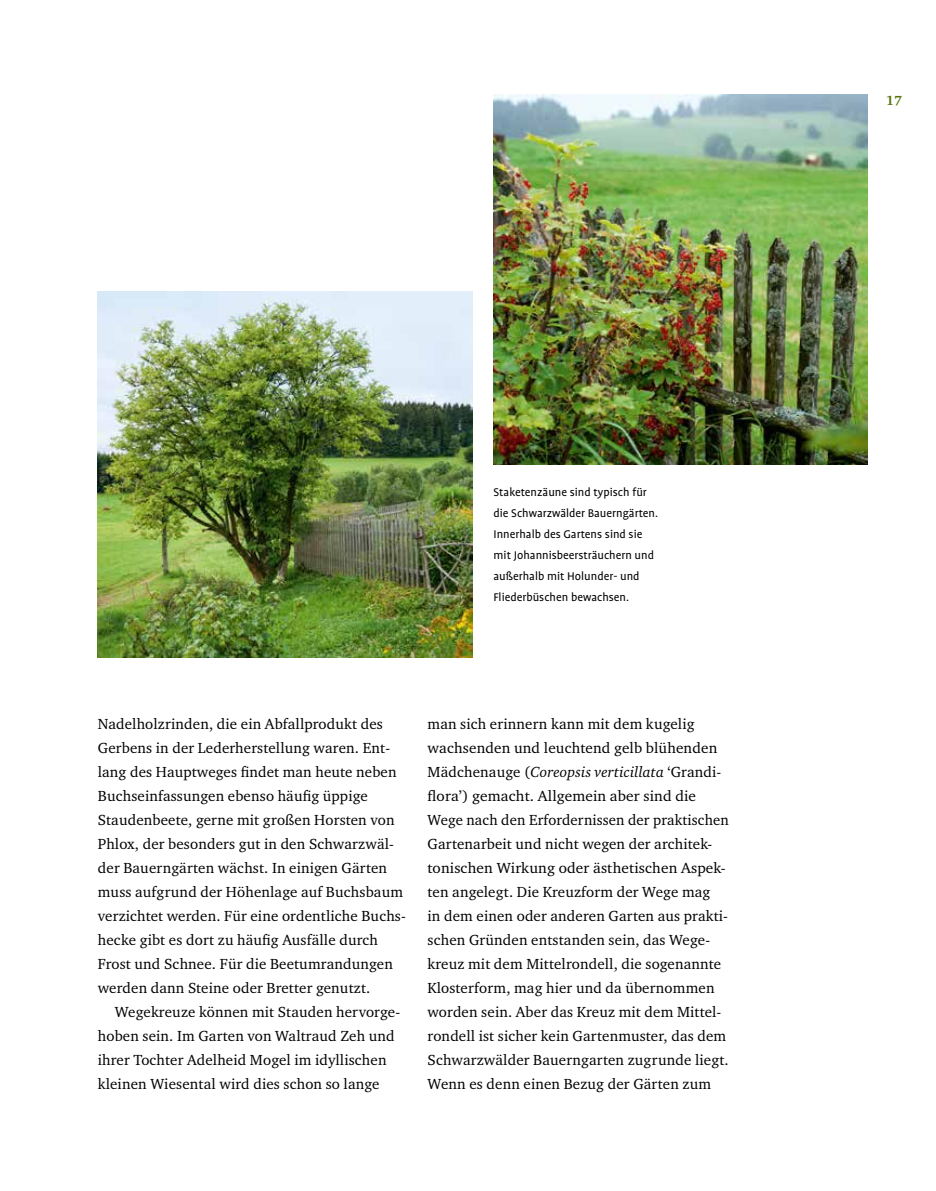
<style>
.page{position:relative;width:936px;height:1191px;background:#fff}
.page>*{position:absolute;margin:0;border:0;box-sizing:border-box;transform-origin:0 0}
.t1{font:15px/24px "Charter ITC Pro";letter-spacing:.01em;color:#000}
.t2{font:700 13.5px "Charter ITC Pro";color:#58740c}
.t3{font:12.75px/21px "UV Profile";color:#000}
.s1{font-style:italic}
</style>
<div class="page">
<img style="left:493px;top:95px;width:374px;height:370px">
<img style="left:98px;top:292px;width:374px;height:365px">
<p class="t3" style="left:493px;top:482px;width:166px">Staketenzäune sind typisch für die Schwarzwälder Bauerngärten.<br>Innerhalb des Gartens sind sie mit Johannisbeersträuchern und außerhalb mit Holunder- und<br>Fliederbüschen bewachsen.</p>
<p class="t1" style="left:98px;top:711px;width:309px">Nadelholzrinden, die ein Abfallprodukt des Gerbens in der Lederherstellung waren. Ent&shy;lang des Hauptweges findet man heute neben Buchseinfassungen ebenso häufig üppige Staudenbeete, gerne mit großen Horsten von Phlox, der besonders gut in den Schwarzwäl&shy;der Bauerngärten wächst. In einigen Gärten muss aufgrund der Höhenlage auf Buchsbaum verzichtet werden. Für eine ordentliche Buchs&shy;hecke gibt es dort zu häufig Ausfälle durch Frost und Schnee. Für die Beetumrandungen werden dann Steine oder Bretter genutzt.</p>
<p class="t1" style="left:98px;top:999px;width:304px;text-indent:17px">Wegekreuze können mit Stauden hervorge&shy;hoben sein. Im Garten von Waltraud Zeh und ihrer Tochter Adelheid Mogel im idyllischen kleinen Wiesental wird dies schon so lange</p>
<p class="t1" style="left:427px;top:711px;width:303px">man sich erinnern kann mit dem kugelig wachsenden und leuchtend gelb blühenden Mädchenauge (<span class="s1">Coreopsis verticillata</span> ‘Grandi&shy;flora’) gemacht. Allgemein aber sind die Wege nach den Erfordernissen der praktischen Gartenarbeit und nicht wegen der architek&shy;tonischen Wirkung oder ästhetischen Aspek&shy;ten angelegt. Die Kreuzform der Wege mag<br>in dem einen oder anderen Garten aus prakti&shy;schen Gründen entstanden sein, das Wege&shy;kreuz mit dem Mittelrondell, die sogenannte Klosterform, mag hier und da übernommen worden sein. Aber das Kreuz mit dem Mittel&shy;rondell ist sicher kein Gartenmuster, das dem Schwarzwälder Bauerngarten zugrunde liegt.<br>Wenn es denn einen Bezug der Gärten zum</p>
<p class="t2" style="left:886px;top:92px;width:17px">17</p>
</div>
